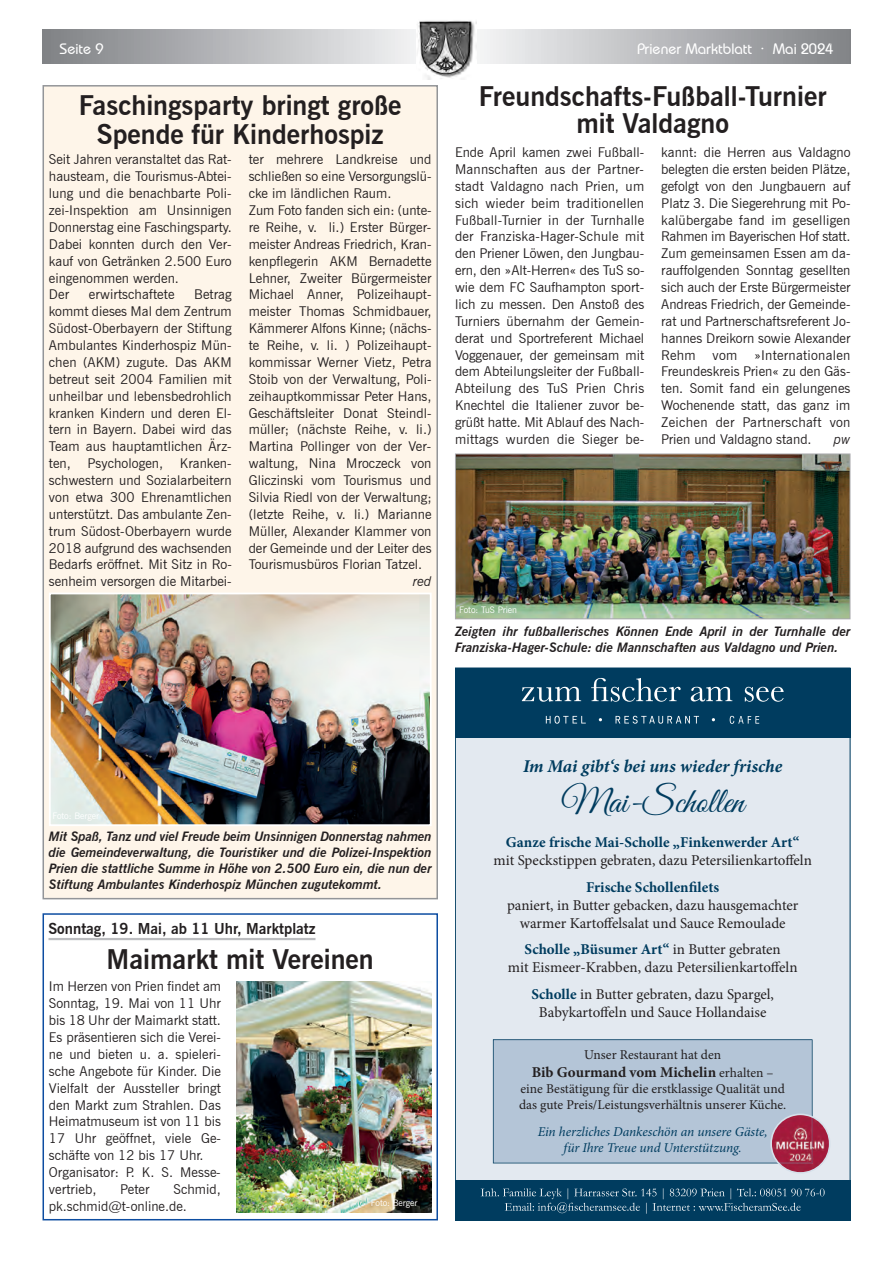
<style>
.page{position:relative;width:893px;height:1263px;background:#fff}
.page>*{position:absolute;margin:0;border:0;box-sizing:border-box;transform-origin:0 0}
.t1{font:36px "Great Vibes";color:#003c5f}
.t2{font:700 27px/29.4px "News Gothic BT";color:#231f20;text-align:center}
.t3{font:italic 700 18px "Minion Pro";color:#003c5f}
.t4{font:15px/18px "Minion Pro";color:#231f20;text-align:center}
.t5{font:700 15px "Minion Pro";color:#003c5f}
.t6{font:700 15px "News Gothic BT";color:#231f20}
.t7{font:500 15px "Bauhaus IT Cby BT";color:#fff}
.t8{font:700 15px "Minion Pro";color:#231f20}
.t9{font:13.5px/16.8px "News Gothic BT";color:#231f20}
.t10{font:13.5px/16.2px "Minion Pro";color:#231f20}
.t11{font:italic 13.5px/16.2px "Minion Pro";letter-spacing:-.01em;color:#003c5f;text-align:center}
.t12{font:italic 13.5px "News Gothic BT";color:#231f20}
.t13{font:italic 700 13.2px/15.8px "News Gothic BT";color:#231f20}
.t14{font:9px "News Gothic BT";color:#fff}
.s1{font-weight:700;color:#003c5f}
.s2{font-weight:400;font-size:13.5px}
</style>
<div class="page">
<svg style="left:43px;top:30px;width:807px;height:34px;background:#b8b9bc"></svg>
<img style="left:417px;top:20px;width:59px;height:60px">
<div style="left:455px;top:668px;width:395px;height:552px;background:#e3e9f0"></div>
<div style="left:455px;top:668px;width:395px;height:69px;background:#003c5f"></div>
<svg style="left:522px;top:687px;width:59px;height:15px"></svg>
<svg style="left:591px;top:678px;width:90px;height:24px"></svg>
<svg style="left:691px;top:687px;width:41px;height:14px"></svg>
<svg style="left:745px;top:687px;width:39px;height:15px"></svg>
<svg style="left:546px;top:716px;width:40px;height:8px"></svg>
<svg style="left:616px;top:716px;width:83px;height:8px"></svg>
<svg style="left:730px;top:716px;width:29px;height:8px"></svg>
<div style="left:455px;top:1179px;width:395px;height:41px;background:#003c5f"></div>
<svg style="left:481px;top:1188px;width:344px;height:26px"></svg>
<div style="left:493px;top:1039px;width:320px;height:124px;background:#b4c5d7"></div>
<img style="left:779px;top:1144px;width:51px;height:27px">
<img style="left:771px;top:1114px;width:41px;height:49px">
<img style="left:778px;top:1117px;width:35px;height:46px">
<div style="left:770px;top:1113px;width:60px;height:61px;border:2px solid #d6e1eb;border-radius:50%"></div>
<div style="left:44px;top:87px;width:392px;height:811px;background:#fef5e9"></div>
<div style="left:43px;top:85px;width:395px;height:814px;border:2px solid #939598"></div>
<img style="left:52px;top:596px;width:377px;height:227px">
<div style="left:49px;top:593px;width:383px;height:233px;border:2px solid #fff"></div>
<div style="left:43px;top:913px;width:395px;height:307px;border:2px solid #0d4da1"></div>
<hr style="left:49px;top:938px;width:266px;height:2px;background:#bcbdc0">
<img style="left:236px;top:981px;width:196px;height:231px">
<img style="left:457px;top:455px;width:391px;height:162px">
<div style="left:455px;top:453px;width:395px;height:166px;border:1px solid #a8a9ad"></div>
<p class="t7" style="left:60px;top:39px;width:46px">Seite 9</p>
<p class="t7" style="left:637px;top:39px;width:198px">Priener Marktblatt · Mai 2024</p>
<h2 class="t2" style="left:79px;top:90px;width:324px">Faschingsparty bringt große<br>Spende für Kinderhospiz</h2>
<p class="t9" style="left:49px;top:151px;width:184px">Seit Jahren veranstaltet das Rat&shy;hausteam, die Tourismus-Abtei&shy;lung und die benachbarte Poli&shy;zei-Inspektion am Unsinnigen<br>Donnerstag eine Faschingsparty.<br>Dabei konnten durch den Ver&shy;kauf von Getränken 2.500 Euro eingenommen werden.<br>Der</p>
<p class="t9" style="left:89px;top:286px;width:87px">erwirtschaftete</p>
<p class="t9" style="left:49px;top:286px;width:185px;text-align:justify;text-indent:145px">Betrag kommt dieses Mal dem Zentrum Südost-Oberbayern der Stiftung Ambulantes Kinderhospiz Mün&shy;chen (AKM) zugute. Das AKM betreut seit 2004 Familien mit unheilbar und lebensbedrohlich kranken Kindern und deren El&shy;tern in Bayern. Dabei wird das Team aus hauptamtlichen Ärz&shy;ten, Psychologen, Kranken&shy;schwestern und Sozialarbeitern von etwa 300 Ehrenamtlichen unterstützt. Das ambulante Zen&shy;trum Südost-Oberbayern wurde 2018 aufgrund des wachsenden Bedarfs eröffnet. Mit Sitz in Ro&shy;senheim versorgen die Mitarbei-</p>
<p class="t9" style="left:249px;top:151px;width:184px">ter mehrere Landkreise und schließen so eine Versorgungslü&shy;cke im ländlichen Raum.<br>Zum Foto fanden sich ein: (unte&shy;re Reihe, v. li.) Erster Bürger&shy;meister Andreas Friedrich, Kran&shy;kenpflegerin AKM Bernadette<br>Lehner, Zweiter Bürgermeister<br>Michael Anner, Polizeihaupt&shy;meister Thomas Schmidbauer,<br>Kämmerer Alfons Kinne; (nächs&shy;te Reihe, v. li. ) Polizeihaupt&shy;kommissar Werner Vietz, Petra<br>Stoib von der Verwaltung, Poli&shy;zeihauptkommissar Peter Hans,<br>Geschäftsleiter Donat Steindl&shy;müller; (nächste Reihe, v. li.)<br>Martina Pollinger von der Ver&shy;waltung, Nina Mroczeck von<br>Gliczinski vom Tourismus und<br>Silvia Riedl von der Verwaltung; (letzte Reihe, v. li.) Marianne<br>Müller, Alexander Klammer von der Gemeinde und der Leiter des<br>Tourismusbüros Florian Tatzel.</p>
<p class="t12" style="left:413px;top:573px;width:20px">red</p>
<h2 class="t2" style="left:479px;top:82px;width:349px;line-height:27.9px">Freundschafts-Fußball-Turnier mit Valdagno</h2>
<p class="t9" style="left:455px;top:144px;width:191px;text-align:justify">Ende April kamen zwei Fußball-Mannschaften aus der Partner&shy;stadt Valdagno nach Prien, um sich wieder beim traditionellen Fußball-Turnier in der Turnhalle der Franziska-Hager-Schule mit den Priener Löwen, den Jungbau&shy;ern, den »Alt-Herren« des TuS so&shy;wie dem FC Saufhampton sport&shy;lich zu messen. Den Anstoß des Turniers übernahm der Gemein&shy;derat und Sportreferent Michael Voggenauer, der gemeinsam mit dem Abteilungsleiter der Fußball-Abteilung des TuS Prien Chris Knechtel die Italiener zuvor be&shy;grüßt hatte. Mit Ablauf des Nach&shy;mittags wurden die Sieger be-</p>
<p class="t9" style="left:661px;top:144px;width:191px;text-align:justify">kannt: die Herren aus Valdagno belegten die ersten beiden Plätze, gefolgt von den Jungbauern auf Platz 3. Die Siegerehrung mit Po&shy;kalübergabe fand im geselligen Rahmen im Bayerischen Hof statt.<br>Zum gemeinsamen Essen am da&shy;rauffolgenden Sonntag gesellten sich auch der Erste Bürgermeister Andreas Friedrich, der Gemeinde&shy;rat und Partnerschaftsreferent Jo&shy;hannes Dreikorn sowie Alexander Rehm vom »Internationalen Freundeskreis Prien« zu den Gäs&shy;ten. Somit fand ein gelungenes Wochenende statt, das ganz im Zeichen der Partnerschaft von Prien und Valdagno stand.</p>
<p class="t12" style="left:834px;top:431px;width:18px">pw</p>
<p class="t14" style="left:459px;top:604px;width:59px">Foto: TuS Prien</p>
<p class="t13" style="left:455px;top:623px;width:397px">Zeigten ihr fußballerisches Können Ende April in der Turnhalle der<br>Franziska-Hager-Schule: die Mannschaften aus Valdagno und Prien.</p>
<p class="t13" style="left:49px;top:829px;width:384px;text-align:justify">Mit Spaß, Tanz und viel Freude beim Unsinnigen Donnerstag nahmen die Gemeindeverwaltung, die Touristiker und die Polizei-Inspektion Prien die stattliche Summe in Höhe von 2.500 Euro ein, die nun der Stiftung Ambulantes Kinderhospiz München zugutekommt.</p>
<p class="t6" style="left:49px;top:919px;width:268px">Sonntag, 19. Mai, ab 11 Uhr, Marktplatz</p>
<h2 class="t2" style="left:107px;top:944px;width:269px">Maimarkt mit Vereinen</h2>
<p class="t9" style="left:49px;top:978px;width:174px">Im Herzen von Prien findet am<br>Sonntag, 19. Mai von 11 Uhr bis 18 Uhr der Maimarkt statt.<br>Es präsentieren sich die Verei&shy;ne und bieten u. a. spieleri&shy;sche Angebote für Kinder. Die<br>Vielfalt der Aussteller bringt den Markt zum Strahlen. Das<br>Heimatmuseum ist von 11 bis<br>17 Uhr geöffnet, viele Ge&shy;schäfte von 12 bis 17 Uhr.<br>Organisator: P. K. S. Messe&shy;vertrieb,</p>
<p class="t9" style="left:49px;top:1180px;width:174px;text-indent:124px">Schmid, pk.schmid@t-online.de.</p>
<p class="t9" style="left:120px;top:1180px;width:31px">Peter</p>
<p class="t14" style="left:371px;top:1197px;width:48px">Foto: Berger</p>
<h3 class="t3" style="left:523px;top:759px;width:261px">Im Mai gibt‘s bei uns wieder frische</h3>
<h1 class="t1" style="left:561px;top:782px;width:185px">Mai-Schollen</h1>
<p class="t5" style="left:506px;top:833px;width:295px">Ganze frische Mai-Scholle „Finkenwerder Art“</p>
<p class="t4" style="left:494px;top:853px;width:320px">mit Speckstippen gebraten, dazu Petersilienkartoffeln</p>
<p class="t5" style="left:586px;top:878px;width:134px">Frische Schollenfilets</p>
<p class="t4" style="left:507px;top:897px;width:293px">paniert, in Butter gebacken, dazu hausgemachter warmer Kartoffelsalat und Sauce Remoulade</p>
<p class="t4" style="left:508px;top:942px;width:291px"><span class="s1">Scholle „Büsumer Art“</span> in Butter gebraten<br>mit Eismeer-Krabben, dazu Petersilienkartoffeln</p>
<p class="t4" style="left:531px;top:986px;width:244px"><span class="s1">Scholle</span> in Butter gebraten, dazu Spargel,<br>Babykartoffeln und Sauce Hollandaise</p>
<p class="t10" style="left:584px;top:1047px;width:138px">Unser Restaurant hat den</p>
<p class="t8" style="left:532px;top:1062px;width:243px">Bib Gourmand vom Michelin <span class="s2">erhalten –</span></p>
<p class="t10" style="left:519px;top:1081px;width:269px">eine Bestätigung für die erstklassige Qualität und das gute Preis/Leistungsverhältnis unserer Küche.</p>
<p class="t11" style="left:538px;top:1124px;width:231px">Ein herzliches Dankeschön an unsere Gäste, für Ihre Treue und Unterstützung.</p>
</div>
